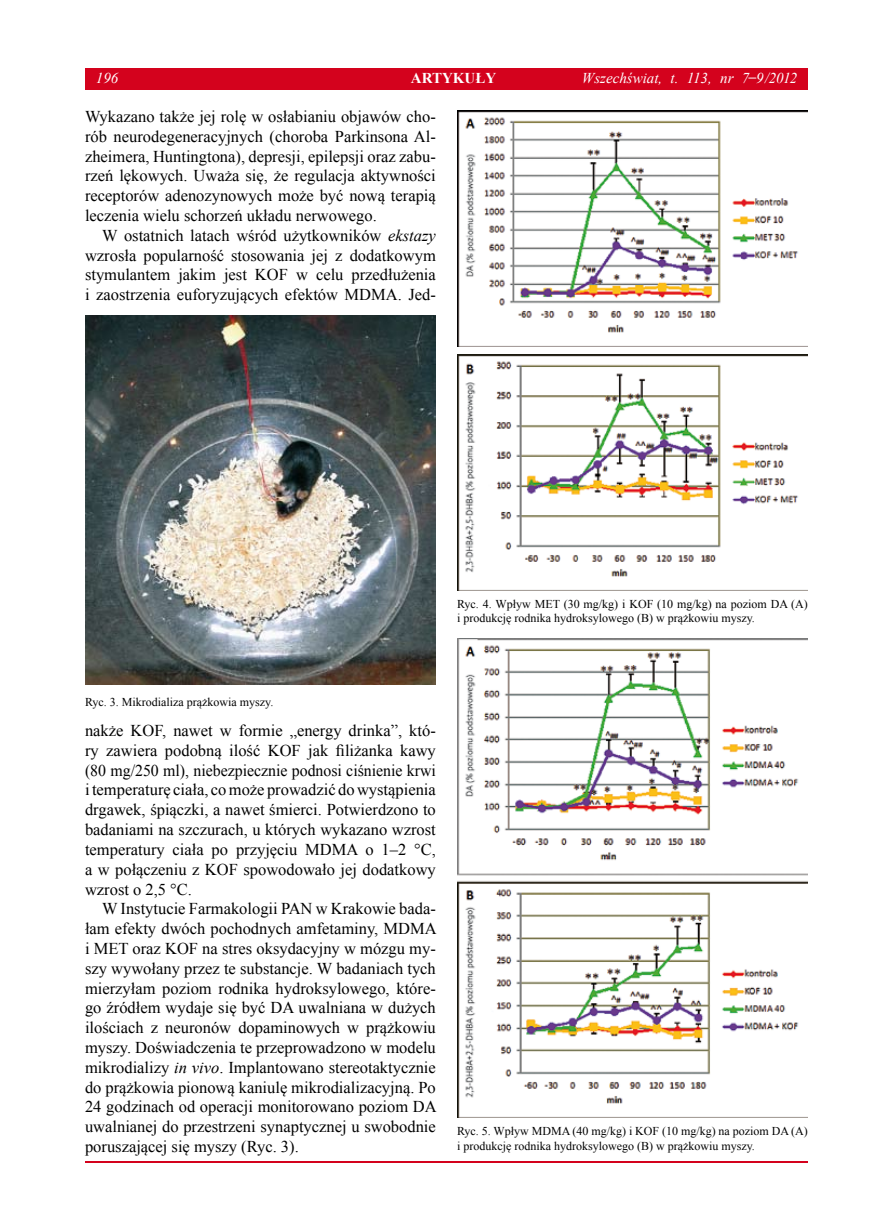
<style>
.page{position:relative;width:893px;height:1225px;background:#fff}
.page>*{position:absolute;margin:0;border:0;box-sizing:border-box;transform-origin:0 0}
.t1{font:16.5px/19.8px "Times New Roman";color:#000;text-align:justify}
.t2{font:italic 15px "Times New Roman";color:#fff}
.t3{font:700 15px "Times New Roman";color:#fff}
.t4{font:12px/14.4px "Times New Roman";color:#000}
.s1{font-style:normal}
.s2{font-style:italic}
</style>
<div class="page">
<div style="left:85px;top:68px;width:723px;height:21px;background:#d4021d"></div>
<hr style="left:85px;top:1161px;width:723px;height:1px;background:#d4021d">
<img style="left:85px;top:315px;width:351px;height:370px">
<img style="left:457px;top:111px;width:351px;height:235px">
<img style="left:457px;top:354px;width:351px;height:237px">
<img style="left:457px;top:639px;width:351px;height:478px">
<p class="t2" style="left:96px;top:68px;width:24px">196</p>
<p class="t3" style="left:411px;top:68px;width:87px">ARTYKUŁY</p>
<p class="t2" style="left:582px;top:68px;width:217px">Wszechświat, t. 113, nr 7<span class="s1">–̶</span>9/2012</p>
<p class="t1" style="left:85px;top:106px;width:352px">Wykazano także jej rolę w osłabianiu objawów cho&shy;rób neurodegeneracyjnych (choroba Parkinsona Al&shy;zheimera, Huntingtona), depresji, epilepsji oraz zabu&shy;rzeń lękowych. Uważa się, że regulacja aktywności receptorów adenozynowych może być nową terapią leczenia wielu schorzeń układu nerwowego.</p>
<p class="t1" style="left:85px;top:225px;width:352px;text-indent:17px">W ostatnich latach wśród użytkowników <span class="s2">ekstazy </span>wzrosła popularność stosowania jej z dodatkowym stymulantem jakim jest KOF w celu przedłużenia i zaostrzenia euforyzujących efektów MDMA. Jed-</p>
<p class="t4" style="left:457px;top:596px;width:352px">Ryc. 4. Wpływ MET (30 mg/kg) i KOF (10 mg/kg) na poziom DA (A) i produkcję rodnika hydroksylowego (B) w prążkowiu myszy.</p>
<p class="t4" style="left:85px;top:694px;width:190px">Ryc. 3. Mikrodializa prążkowia myszy.</p>
<p class="t1" style="left:85px;top:720px;width:352px">nakże KOF, nawet w formie „energy drinka”, któ&shy;ry zawiera podobną ilość KOF jak filiżanka kawy (80 mg/250 ml), niebezpiecznie podnosi ciśnienie krwi i temperaturę ciała, co może prowadzić do wystąpienia drgawek, śpiączki, a nawet śmierci. Potwierdzono to badaniami na szczurach, u których wykazano wzrost temperatury ciała po przyjęciu MDMA o 1–2 °C, a w połączeniu z KOF spowodowało jej dodatkowy wzrost o 2,5 °C.</p>
<p class="t1" style="left:85px;top:898px;width:353px;text-indent:17px">W Instytucie Farmakologii PAN w Krakowie bada&shy;łam efekty dwóch pochodnych amfetaminy, MDMA i MET oraz KOF na stres oksydacyjny w mózgu my&shy;szy wywołany przez te substancje. W badaniach tych mierzyłam poziom rodnika hydroksylowego, które&shy;go źródłem wydaje się być DA uwalniana w dużych ilościach z neuronów dopaminowych w prążkowiu myszy. Doświadczenia te przeprowadzono w modelu mikrodializy <span class="s2">in vivo</span>. Implantowano stereotaktycznie do prążkowia pionową kaniulę mikrodializacyjną. Po 24 godzinach od operacji monitorowano poziom DA uwalnianej do przestrzeni synaptycznej u swobodnie poruszającej się myszy (Ryc. 3).</p>
<p class="t4" style="left:457px;top:1123px;width:352px">Ryc. 5. Wpływ MDMA (40 mg/kg) i KOF (10 mg/kg) na poziom DA (A) i produkcję rodnika hydroksylowego (B) w prążkowiu myszy.</p>
</div>
